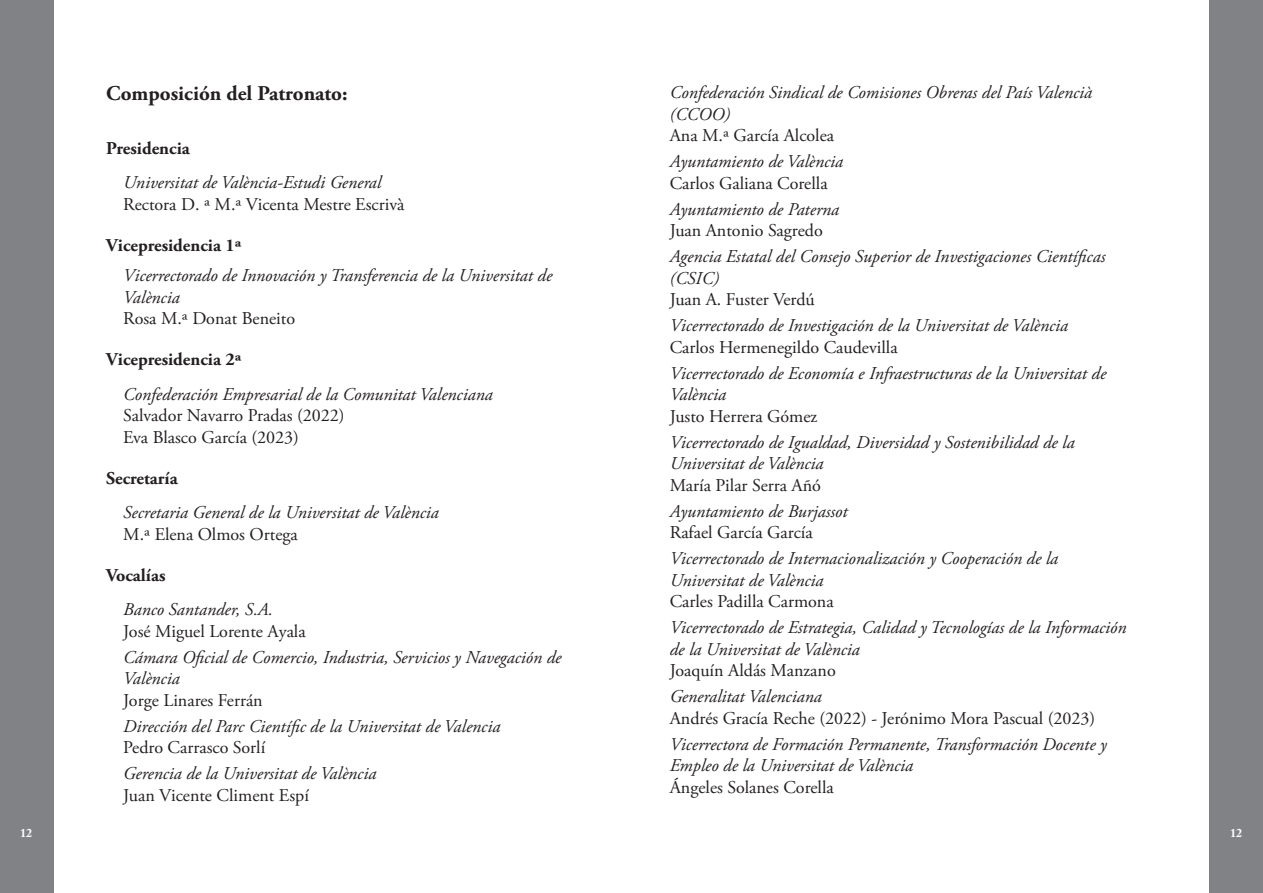
<style>
.page{position:relative;width:1263px;height:893px;background:#fff}
.page>*{position:absolute;margin:0;border:0;box-sizing:border-box;transform-origin:0 0}
.Heading_3{font:700 21px "Adobe Garamond Pro";color:#231f20}
.Eniidad{font:italic 18px/21.6px "Adobe Garamond Pro";color:#231f20}
.Persona{font:18px/21.6px "Adobe Garamond Pro";color:#231f20}
.Cargo{font:700 18px "Adobe Garamond Pro";color:#231f20}
.Heading_4{font:700 18px "Adobe Garamond Pro";color:#231f20}
.t1{font:700 12px "Adobe Caslon Pro";color:#fff}
</style>
<div class="page">
<div style="left:1210px;top:0;width:53px;height:893px;background:#808285"></div>
<div style="left:0;top:0;width:53px;height:893px;background:#808285"></div>
<p class="Heading_3" style="left:106px;top:81px;width:243px">Composición del Patronato:</p>
<p class="Cargo" style="left:106px;top:138px;width:85px">Presidencia</p>
<p class="Eniidad" style="left:123px;top:172px;width:260px">Universitat de València-Estudi General</p>
<p class="Persona" style="left:123px;top:194px;width:283px">Rectora D. ª M.ª Vicenta Mestre Escrivà</p>
<p class="Cargo" style="left:106px;top:235px;width:137px">Vicepresidencia 1ª</p>
<p class="Eniidad" style="left:123px;top:265px;width:430px">Vicerrectorado de Innovación y Transferencia de la Universitat de<br>València</p>
<p class="Persona" style="left:123px;top:308px;width:173px">Rosa M.ª Donat Beneito</p>
<p class="Cargo" style="left:106px;top:349px;width:137px">Vicepresidencia 2ª</p>
<p class="Eniidad" style="left:123px;top:384px;width:371px">Confederación Empresarial de la Comunitat Valenciana</p>
<p class="Persona" style="left:123px;top:405px;width:223px">Salvador Navarro Pradas (2022)<br>Eva Blasco García (2023)</p>
<p class="Heading_4" style="left:106px;top:468px;width:73px">Secretaría</p>
<p class="Eniidad" style="left:123px;top:502px;width:317px">Secretaria General de la Universitat de València</p>
<p class="Persona" style="left:123px;top:524px;width:176px">M.ª Elena Olmos Ortega</p>
<p class="Heading_4" style="left:106px;top:565px;width:61px">Vocalías</p>
<p class="Eniidad" style="left:123px;top:599px;width:151px">Banco Santander, S.A.</p>
<p class="Persona" style="left:123px;top:621px;width:184px">José Miguel Lorente Ayala</p>
<p class="Eniidad" style="left:123px;top:647px;width:440px">Cámara Oficial de Comercio, Industria, Servicios y Navegación de<br>València</p>
<p class="Persona" style="left:123px;top:690px;width:141px">Jorge Linares Ferrán</p>
<p class="Eniidad" style="left:123px;top:716px;width:378px">Dirección del Parc Científic de la Universitat de Valencia</p>
<p class="Persona" style="left:123px;top:737px;width:143px">Pedro Carrasco Sorlí</p>
<p class="Eniidad" style="left:123px;top:763px;width:255px">Gerencia de la Universitat de València</p>
<p class="Persona" style="left:123px;top:785px;width:187px">Juan Vicente Climent Espí</p>
<p class="Eniidad" style="left:670px;top:82px;width:424px">Confederación Sindical de Comisiones Obreras del País Valencià (CCOO)</p>
<p class="Persona" style="left:670px;top:125px;width:166px">Ana M.ª García Alcolea</p>
<p class="Eniidad" style="left:670px;top:151px;width:175px">Ayuntamiento de València</p>
<p class="Persona" style="left:670px;top:173px;width:159px">Carlos Galiana Corella</p>
<p class="Eniidad" style="left:670px;top:199px;width:171px">Ayuntamiento de Paterna</p>
<p class="Persona" style="left:670px;top:220px;width:154px">Juan Antonio Sagredo</p>
<p class="Eniidad" style="left:670px;top:246px;width:437px">Agencia Estatal del Consejo Superior de Investigaciones Científicas (CSIC)</p>
<p class="Persona" style="left:670px;top:289px;width:146px">Juan A. Fuster Verdú</p>
<p class="Eniidad" style="left:670px;top:315px;width:400px">Vicerrectorado de Investigación de la Universitat de València</p>
<p class="Persona" style="left:670px;top:337px;width:229px">Carlos Hermenegildo Caudevilla</p>
<p class="Eniidad" style="left:670px;top:363px;width:438px">Vicerrectorado de Economía e Infraestructuras de la Universitat de<br>València</p>
<p class="Persona" style="left:670px;top:406px;width:149px">Justo Herrera Gómez</p>
<p class="Eniidad" style="left:670px;top:432px;width:406px">Vicerrectorado de Igualdad, Diversidad y Sostenibilidad de la<br>Universitat de València</p>
<p class="Persona" style="left:670px;top:475px;width:153px">María Pilar Serra Añó</p>
<p class="Eniidad" style="left:670px;top:501px;width:179px">Ayuntamiento de Burjassot</p>
<p class="Persona" style="left:670px;top:522px;width:145px">Rafael García García</p>
<p class="Eniidad" style="left:670px;top:548px;width:390px">Vicerrectorado de Internacionalización y Cooperación de la<br>Universitat de València</p>
<p class="Persona" style="left:670px;top:591px;width:165px">Carles Padilla Carmona</p>
<p class="Eniidad" style="left:670px;top:617px;width:458px">Vicerrectorado de Estrategia, Calidad y Tecnologías de la Información de la Universitat de València</p>
<p class="Persona" style="left:670px;top:660px;width:168px">Joaquín Aldás Manzano</p>
<p class="Eniidad" style="left:670px;top:686px;width:153px">Generalitat Valenciana</p>
<p class="Persona" style="left:670px;top:708px;width:427px">Andrés Gracía Reche (2022) - Jerónimo Mora Pascual (2023)</p>
<p class="Eniidad" style="left:670px;top:734px;width:438px">Vicerrectora de Formación Permanente, Transformación Docente y<br>Empleo de la Universitat de València</p>
<p class="Persona" style="left:670px;top:777px;width:166px">Ángeles Solanes Corella</p>
<p class="t1" style="left:20px;top:826px;width:13px">12</p>
<p class="t1" style="left:1230px;top:826px;width:13px">12</p>
</div>
